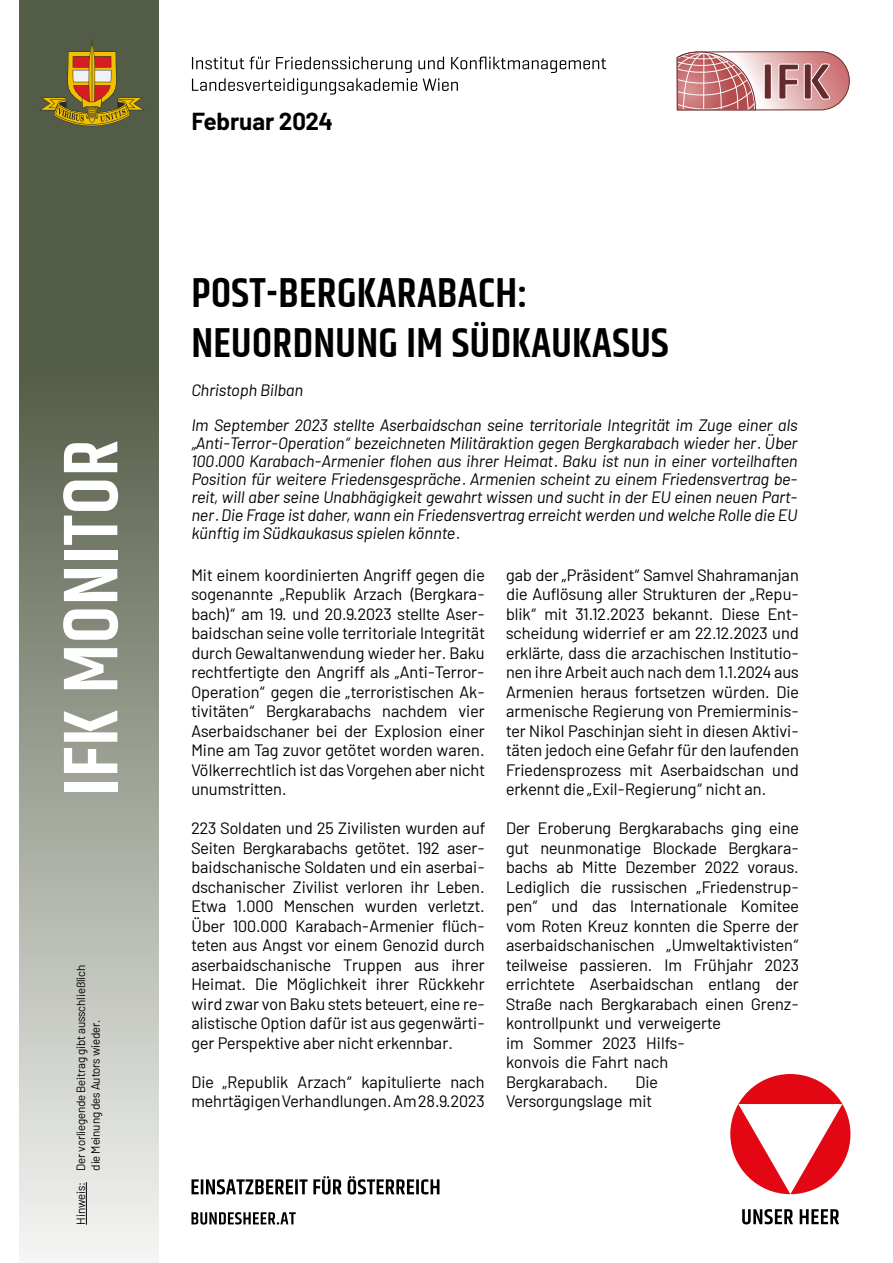
<style>
.page{position:relative;width:893px;height:1263px;background:#fff}
.page>*{position:absolute;margin:0;border:0;box-sizing:border-box;transform-origin:0 0}
.t1{font:700 78px "OEBH Headline";letter-spacing:.01em;color:#fff}
.t2{font:700 55.05px "Calibri";color:#662b2d}
.t3{font:700 42px/50.4px "OEBH Headline";letter-spacing:.01em;color:#000}
.t4{font:700 24px "OEBH Text";color:#000}
.t5{font:16.5px/19.5px "OEBH Text";color:#000;text-align:justify}
.t6{font:italic 16.5px/18px "OEBH Text";color:#000;text-align:justify}
.t7{font:12px/14.7px "OEBH Text";letter-spacing:-.01em;color:#000;text-align:center}
</style>
<div class="page">
<svg style="left:19px;top:0;width:140px;height:1261px;background:#8f9587"></svg>
<svg style="left:192px;top:57px;width:414px;height:38px"></svg>
<svg style="left:39px;top:39px;width:106px;height:87px;background:#816f37"></svg>
<svg style="left:676px;top:51px;width:174px;height:60px;background:#d7a1a2"></svg>
<div style="left:730px;top:1074px;width:120px;height:120px;background:#e30613;border-radius:50%"></div>
<svg style="left:738px;top:1104px;width:104px;height:90px"></svg>
<svg style="left:742px;top:1209px;width:51px;height:15px"></svg>
<svg style="left:800px;top:1209px;width:39px;height:15px"></svg>
<svg style="left:191px;top:1176px;width:248px;height:18px"></svg>
<svg style="left:191px;top:1212px;width:105px;height:12px"></svg>
<hr style="left:86px;top:1182px;width:1px;height:43px;background:#000">
<h1 class="t1" style="left:48px;top:796px;width:358px;rotate:-90deg">IFK MONITOR</h1>
<p class="t7" style="left:73px;top:1225px;width:261px;rotate:-90deg">Hinweis: Der vorliegende Beitrag gibt ausschließlich die Meinung des Autors wieder.</p>
<h3 class="t4" style="left:191px;top:104px;width:143px">Februar 2024</h3>
<h3 class="t3" style="left:191px;top:268px;width:479px">POST-BERGKARABACH:<br>NEUORDNUNG IM SÜDKAUKASUS</h3>
<p class="t6" style="left:191px;top:380px;width:113px">Christoph Bilban</p>
<h2 class="t2" style="left:760px;top:42px;width:72px">IFK</h2>
<p class="t6" style="left:191px;top:414px;width:608px">Im September 2023 stellte Aserbaidschan seine territoriale Integrität im Zuge einer als „Anti-Terror-Operation“ bezeichneten Militäraktion gegen Bergkarabach wieder her. Über 100.000 Karabach-Armenier flohen aus ihrer Heimat. Baku ist nun in einer vorteilhaften Position für weitere Friedensgespräche. Armenien scheint zu einem Friedensvertrag be&shy;reit, will aber seine Unabhägigkeit gewahrt wissen und sucht in der EU einen neuen Part&shy;ner. Die Frage ist daher, wann ein Friedensvertrag erreicht werden und welche Rolle die EU künftig im Südkaukasus spielen könnte.</p>
<p class="t5" style="left:191px;top:564px;width:295px">Mit einem koordinierten Angriff gegen die sogenannte „Republik Arzach (Bergkara&shy;bach)“ am 19. und 20.9.2023 stellte Aser&shy;baidschan seine volle territoriale Integrität durch Gewaltanwendung wieder her. Baku rechtfertigte den Angriff als „Anti-Terror-Operation“ gegen die „terroristischen Ak&shy;tivitäten“ Bergkarabachs nachdem vier Aserbaidschaner bei der Explosion einer Mine am Tag zuvor getötet worden waren.<br>Völkerrechtlich ist das Vorgehen aber nicht unumstritten.</p>
<p class="t5" style="left:191px;top:817px;width:295px">223 Soldaten und 25 Zivilisten wurden auf Seiten Bergkarabachs getötet. 192 aser&shy;baidschanische Soldaten und ein aserbai&shy;dschanischer Zivilist verloren ihr Leben.<br>Etwa 1.000 Menschen wurden verletzt.<br>Über 100.000 Karabach-Armenier flüch&shy;teten aus Angst vor einem Genozid durch aserbaidschanische Truppen aus ihrer Heimat. Die Möglichkeit ihrer Rückkehr wird zwar von Baku stets beteuert, eine re&shy;alistische Option dafür ist aus gegenwärti&shy;ger Perspektive aber nicht erkennbar.</p>
<p class="t5" style="left:191px;top:1071px;width:295px">Die „Republik Arzach“ kapitulierte nach mehrtägigen Verhandlungen. Am 28.9.2023</p>
<p class="t5" style="left:506px;top:564px;width:294px">gab der „Präsident“ Samvel Shahramanjan die Auflösung aller Strukturen der „Repu&shy;blik“ mit 31.12.2023 bekannt. Diese Ent&shy;scheidung widerrief er am 22.12.2023 und erklärte, dass die arzachischen Institutio&shy;nen ihre Arbeit auch nach dem 1.1.2024 aus Armenien heraus fortsetzen würden. Die armenische Regierung von Premierminis&shy;ter Nikol Paschinjan sieht in diesen Aktivi&shy;täten jedoch eine Gefahr für den laufenden Friedensprozess mit Aserbaidschan und erkennt die „Exil-Regierung“ nicht an.</p>
<p class="t5" style="left:506px;top:817px;width:294px;text-align:left">Der Eroberung Bergkarabachs ging eine gut neunmonatige Blockade Bergkara&shy;bachs ab Mitte Dezember 2022 voraus.<br>Lediglich die russischen „Friedenstrup&shy;pen“ und das Internationale Komitee vom Roten Kreuz konnten die Sperre der aserbaidschanischen „Umweltaktivisten“ teilweise passieren. Im Frühjahr 2023 errichtete Aserbaidschan entlang der Straße nach Bergkarabach einen Grenz&shy;kontrollpunkt und verweigerte<br>im Sommer 2023 Hilfs-<br>konvois die Fahrt nach<br>Bergkarabach.</p>
<p class="t5" style="left:506px;top:1071px;width:153px;text-indent:129px">Die<br>Versorgungslage mit</p>
</div>
